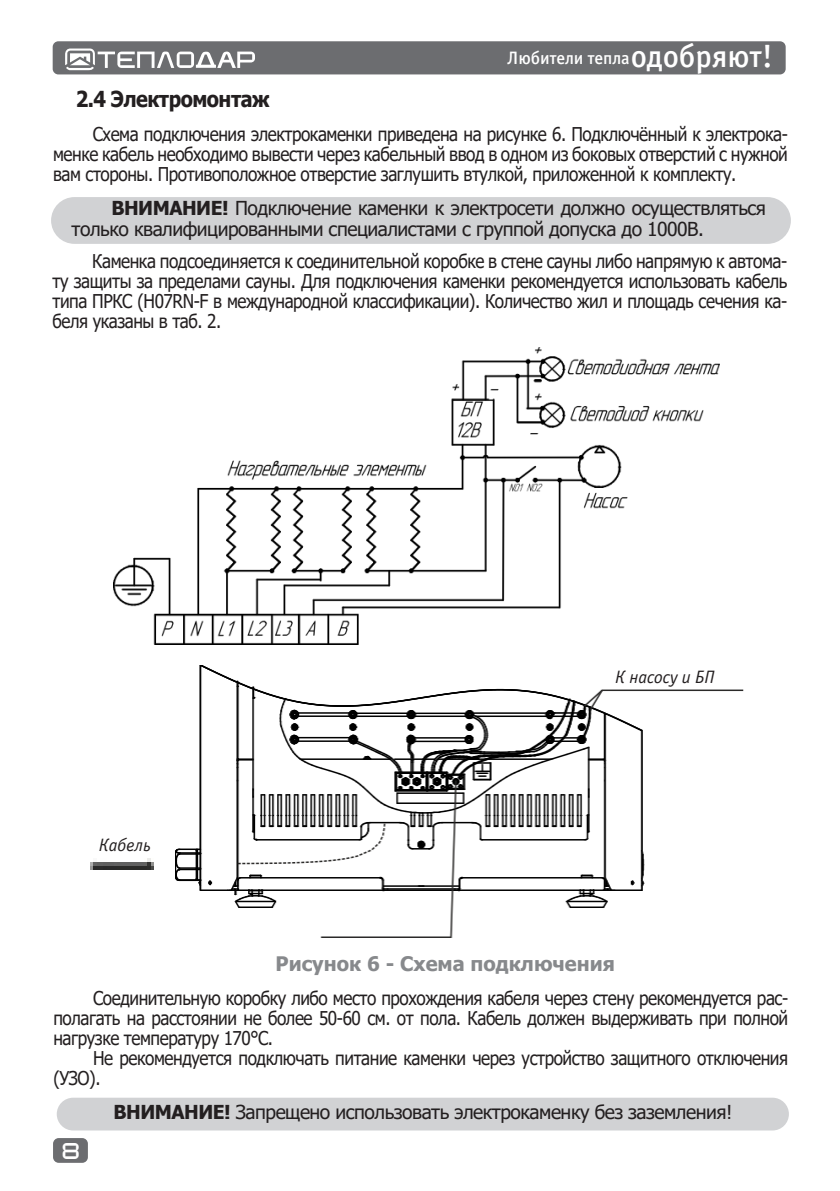
<style>
.page{position:relative;width:840px;height:1191px;background:#fff}
.page>*{position:absolute;margin:0;border:0;box-sizing:border-box;transform-origin:0 0}
.t1{font:700 22px "Tahoma";letter-spacing:-.025em;color:#231f20;scale:.9 1}
.t2{font:700 20px "Tahoma";color:#87898c}
.t3{font:19.2px/21.2px "Tahoma";letter-spacing:-.025em;color:#231f20}
.t4{font:19px/20px "Tahoma";letter-spacing:-.025em;color:#231f20;text-align:justify;scale:.9 1}
.t5{font:18px "Officina Sans Medium C";letter-spacing:-.005em;color:#fff}
.t6{font:italic 18px "Officina Sans Book OSC";color:#231f20}
.t7{font:16px "teplodar";color:#fff}
.s1{font-size:32px}
.s2{font-weight:700}
</style>
<div class="page">
<div style="left:53px;top:1138px;width:35px;height:24px;background:#6c6d70;border-radius:6px"></div>
<div style="left:53px;top:41px;width:732px;height:33px;background:#6c6d70;border-radius:6px"></div>
<svg style="left:65px;top:48px;width:190px;height:22px"></svg>
<div style="left:51px;top:197px;width:739px;height:47px;background:#d1d2d4;border-radius:23px"></div>
<img style="left:113px;top:347px;width:606px;height:298px">
<img style="left:176px;top:665px;width:566px;height:272px">
<img style="left:91px;top:859px;width:62px;height:11px">
<div style="left:57px;top:1097px;width:731px;height:33px;background:#d1d2d4;border-radius:16px"></div>
<p class="t1" style="left:76px;top:83px;width:217px">2.4 Электромонтаж</p>
<p class="t5" style="left:507px;top:48px;width:267px">Любители тепла<span class="s1">одобряют!</span></p>
<p class="t4" style="left:53px;top:125px;width:817px;text-indent:40px">Схема подключения электрокаменки приведена на рисунке 6. Подключённый к электрока&shy;менке кабель необходимо вывести через кабельный ввод в одном из боковых отверстий с нужной вам стороны. Противоположное отверстие заглушить втулкой, приложенной к комплекту.</p>
<p class="t3" style="left:72px;top:198px;width:695px;text-indent:40px"><span class="s2">ВНИМАНИЕ!</span> Подключение каменки к электросети должно осуществляться только квалифицированными специалистами с группой допуска до 1000В.</p>
<p class="t4" style="left:52px;top:252px;width:817px;text-indent:40px">Каменка подсоединяется к соединительной коробке в стене сауны либо напрямую к автома&shy;ту защиты за пределами сауны. Для подключения каменки рекомендуется использовать кабель типа ПРКС (H07RN-F в международной классификации). Количество жил и площадь сечения ка&shy;беля указаны в таб. 2.</p>
<p class="t6" style="left:99px;top:835px;width:54px">Кабель</p>
<p class="t6" style="left:615px;top:667px;width:101px">К насосу и БП</p>
<p class="t2" style="left:275px;top:950px;width:341px">Рисунок 6 - Схема подключения</p>
<p class="t4" style="left:53px;top:988px;width:817px;text-indent:40px">Соединительную коробку либо место прохождения кабеля через стену рекомендуется рас&shy;полагать на расстоянии не более 50-60 см. от пола. Кабель должен выдерживать при полной нагрузке температуру 170°С.</p>
<p class="t4" style="left:53px;top:1048px;width:817px;text-indent:40px">Не рекомендуется подключать питание каменки через устройство защитного отключения (УЗО).</p>
<p class="t3" style="left:113px;top:1103px;width:620px"><span class="s2">ВНИМАНИЕ!</span> Запрещено использовать электрокаменку без заземления!</p>
<p class="t7" style="left:63px;top:1144px;width:18px">8</p>
</div>
